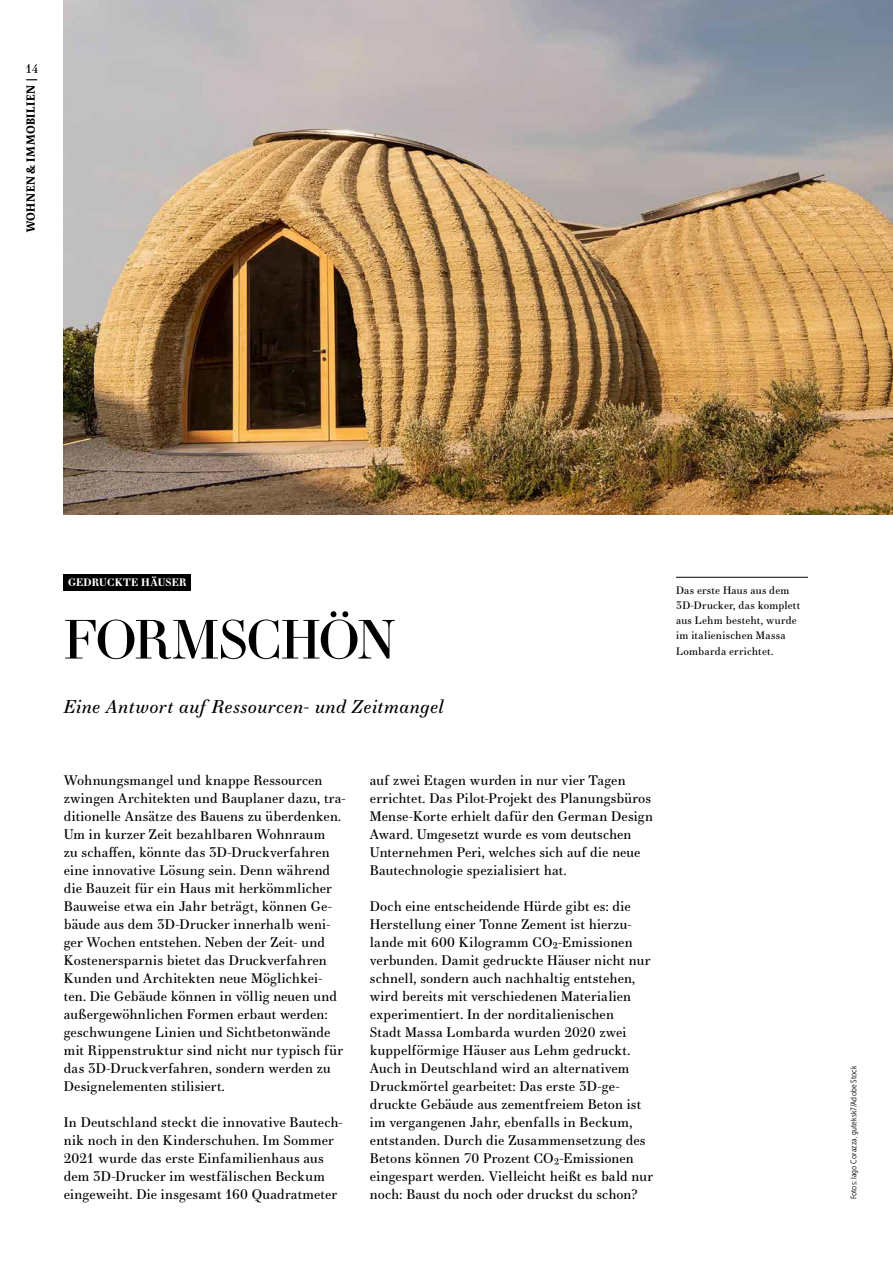
<style>
.page{position:relative;width:893px;height:1263px;background:#fff}
.page>*{position:absolute;margin:0;border:0;box-sizing:border-box;transform-origin:0 0}
.t1{font:52.5px "Essonnes Display";letter-spacing:-.03em;color:#000}
.t2{font:italic 18px "Essonnes Text";letter-spacing:.02em;color:#000}
.t3{font:13.5px/18px "Essonnes Text";letter-spacing:.01em;color:#000}
.t4{font:700 12px "Expo Serif Pro";letter-spacing:.06em;color:#000}
.t5{font:12px "Essonnes Text";color:#000}
.t6{font:10.5px/15px "Essonnes Text";letter-spacing:.02em;color:#000}
.t7{font:700 10.5px "Essonnes Text";letter-spacing:.01em;color:#fff}
.t8{font:8.25px "Museo Sans Cond 300";letter-spacing:.025em;color:#000}
</style>
<div class="page">
<img style="left:64px;top:0;width:829px;height:514px">
<div style="left:64px;top:574px;width:127px;height:17px;background:#000"></div>
<hr style="left:676px;top:577px;width:132px;height:1px;background:#000">
<p class="t5" style="left:25px;top:60px;width:15px">14</p>
<p class="t4" style="left:23px;top:232px;width:156px;rotate:-90deg">WOHNEN &amp; IMMOBILIEN |</p>
<p class="t7" style="left:68px;top:575px;width:120px">GEDRUCKTE HÄUSER</p>
<h1 class="t1" style="left:64px;top:603px;width:333px">FORMSCHÖN</h1>
<h2 class="t2" style="left:64px;top:693px;width:382px">Eine Antwort auf Ressourcen- und Zeitmangel</h2>
<p class="t3" style="left:64px;top:771px;width:283px">Wohnungsmangel und knappe Ressourcen zwingen Architekten und Bauplaner dazu, tra&shy;ditionelle Ansätze des Bauens zu überdenken.<br>Um in kurzer Zeit bezahlbaren Wohnraum<br>zu schaffen, könnte das 3D-Druckverfahren eine innovative Lösung sein. Denn während die Bauzeit für ein Haus mit herkömmlicher Bauweise etwa ein Jahr beträgt, können Ge&shy;bäude aus dem 3D-Drucker innerhalb weni&shy;ger Wochen entstehen. Neben der Zeit- und Kostenersparnis bietet das Druckverfahren Kunden und Architekten neue Möglichkei&shy;ten. Die Gebäude können in völlig neuen und außergewöhnlichen Formen erbaut werden: geschwungene Linien und Sichtbetonwände mit Rippenstruktur sind nicht nur typisch für das 3D-Druckverfahren, sondern werden zu Designelementen stilisiert.</p>
<p class="t3" style="left:64px;top:1113px;width:280px">In Deutschland steckt die innovative Bautech&shy;nik noch in den Kinderschuhen. Im Sommer 2021 wurde das erste Einfamilienhaus aus dem 3D-Drucker im westfälischen Beckum eingeweiht. Die insgesamt 160 Quadratmeter</p>
<p class="t3" style="left:370px;top:771px;width:285px">auf zwei Etagen wurden in nur vier Tagen errichtet. Das Pilot-Projekt des Planungsbüros Mense-Korte erhielt dafür den German Design Award. Umgesetzt wurde es vom deutschen Unternehmen Peri, welches sich auf die neue Bautechnologie spezialisiert hat.</p>
<p class="t3" style="left:370px;top:897px;width:285px">Doch eine entscheidende Hürde gibt es: die Herstellung einer Tonne Zement ist hierzu&shy;lande mit 600 Kilogramm CO₂-Emissionen verbunden. Damit gedruckte Häuser nicht nur schnell, sondern auch nachhaltig entstehen, wird bereits mit verschiedenen Materialien experimentiert. In der norditalienischen<br>Stadt Massa Lombarda wurden 2020 zwei kuppelförmige Häuser aus Lehm gedruckt.<br>Auch in Deutschland wird an alternativem Druckmörtel gearbeitet: Das erste 3D-ge&shy;druckte Gebäude aus zementfreiem Beton ist im vergangenen Jahr, ebenfalls in Beckum, entstanden. Durch die Zusammensetzung des Betons können 70 Prozent CO₂-Emissionen eingespart werden. Vielleicht heißt es bald nur noch: Baust du noch oder druckst du schon?</p>
<p class="t6" style="left:676px;top:583px;width:126px">Das erste Haus aus dem<br>3D-Drucker, das komplett aus Lehm besteht, wurde im italienischen Massa<br>Lombarda errichtet.</p>
<p class="t8" style="left:849px;top:1199px;width:135px;rotate:-90deg">Fotos: Iago Corazza, guteksk7/Adobe Stock</p>
</div>
